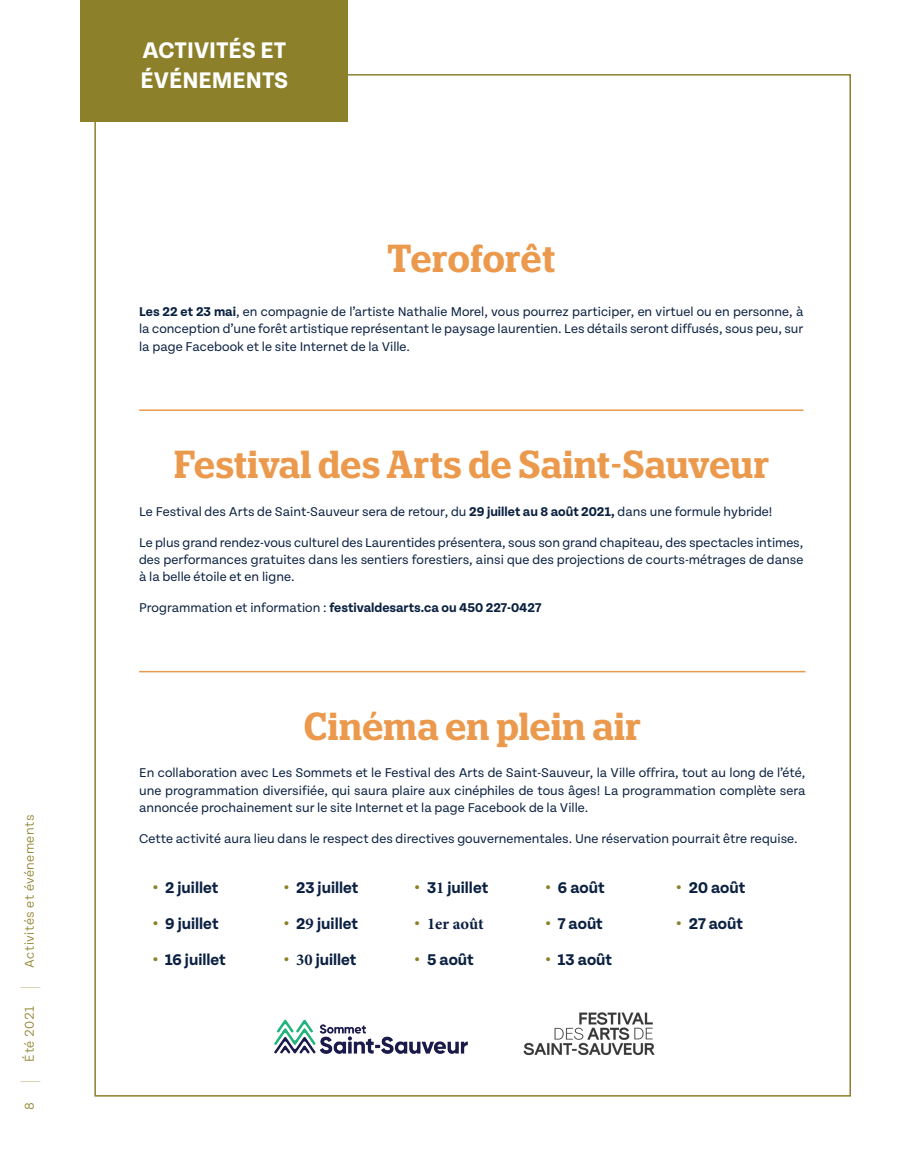
<style>
.page{position:relative;width:905px;height:1175px;background:#fff}
.page>*{position:absolute;margin:0;border:0;box-sizing:border-box;transform-origin:0 0}
.t1{font:600 condensed 39px "Polyphonic";letter-spacing:.01em;color:#eb994c}
.t2{font:700 24px/30px "Tenon";color:#fff}
.t3{font:200 20.4px "Tenon";color:#8d802a;scale:.38 1}
.t4{font:700 16.5px "Tenon";color:#0a2041}
.t5{font:700 16.5px "Minion Pro";color:#0a2041}
.Texte_courant{font:13.5px/17.2px "Tenon";color:#0a2041;text-align:justify}
.Texte_courant-2{font:700 13.5px "Tenon";color:#0a2041}
.t6{font:300 13.5px "Tenon";letter-spacing:.03em;color:#8d802a}
.s1{font-weight:700}
.s2{font-weight:400}
.s3{font-weight:800;font-size:18px;color:#8d802a}
.s4{font-family:"Minion Pro"}
.s5{font-family:"Tenon";font-weight:800;font-size:18px;color:#8d802a}
</style>
<div class="page">
<div style="left:81px;top:0;width:267px;height:121px;background:#8d802a"></div>
<hr style="left:139px;top:409px;width:664px;height:2px;background:#eb994c">
<hr style="left:139px;top:671px;width:666px;height:1px;background:#eb994c">
<img style="left:523px;top:1012px;width:132px;height:44px">
<img style="left:274px;top:1019px;width:194px;height:35px">
<p class="t6" style="left:23px;top:967px;width:154px;rotate:-90deg">Activités et événements</p>
<p class="t3" style="left:19px;top:989px;width:8px;rotate:-90deg">|</p>
<p class="t6" style="left:23px;top:1061px;width:57px;rotate:-90deg">Été 2021</p>
<p class="t3" style="left:19px;top:1082px;width:8px;rotate:-90deg">|</p>
<p class="t6" style="left:23px;top:1109px;width:9px;rotate:-90deg">8</p>
<p class="t2" style="left:140px;top:35px;width:149px">ACTIVITÉS ET<br>ÉVÉNEMENTS</p>
<h1 class="t1" style="left:387px;top:235px;width:169px">Teroforêt</h1>
<p class="Texte_courant" style="left:139px;top:303px;width:665px"><span class="s1">Les 22 et 23 mai</span>, en compagnie de l’artiste Nathalie Morel, vous pourrez participer, en virtuel ou en personne, à la conception d’une forêt artistique représentant le paysage laurentien. Les détails seront diffusés, sous peu, sur la page Facebook et le site Internet de la Ville.</p>
<h1 class="t1" style="left:174px;top:442px;width:596px">Festival des Arts de Saint-Sauveur</h1>
<p class="Texte_courant" style="left:139px;top:503px;width:634px">Le Festival des Arts de Saint-Sauveur sera de retour, du <span class="s1">29 juillet au 8 août 2021,</span> dans une formule hybride!</p>
<p class="Texte_courant" style="left:139px;top:534px;width:665px">Le plus grand rendez-vous culturel des Laurentides présentera, sous son grand chapiteau, des spectacles intimes, des performances gratuites dans les sentiers forestiers, ainsi que des projections de courts-métrages de danse à la belle étoile et en ligne.</p>
<p class="Texte_courant-2" style="left:139px;top:600px;width:404px"><span class="s2">Programmation et information :</span> festivaldesarts.ca ou 450 227-0427</p>
<h1 class="t1" style="left:304px;top:703px;width:338px">Cinéma en plein air</h1>
<p class="Texte_courant" style="left:139px;top:764px;width:668px">En collaboration avec Les Sommets et le Festival des Arts de Saint-Sauveur, la Ville offrira, tout au long de l’été, une programmation diversifiée, qui saura plaire aux cinéphiles de tous âges! La programmation complète sera annoncée prochainement sur le site Internet et la page Facebook de la Ville.</p>
<p class="Texte_courant" style="left:139px;top:830px;width:660px">Cette activité aura lieu dans le respect des directives gouvernementales. Une réservation pourrait être requise.</p>
<p class="t4" style="left:152px;top:879px;width:68px"><span class="s3">•</span> 2 juillet</p>
<p class="t4" style="left:152px;top:915px;width:68px"><span class="s3">•</span> 9 juillet</p>
<p class="t4" style="left:152px;top:951px;width:75px"><span class="s3">•</span> 16 juillet</p>
<p class="t4" style="left:544px;top:879px;width:62px"><span class="s3">•</span> 6 août</p>
<p class="t4" style="left:544px;top:915px;width:60px"><span class="s3">•</span> 7 août</p>
<p class="t4" style="left:544px;top:951px;width:69px"><span class="s3">•</span> 13 août</p>
<p class="t4" style="left:675px;top:879px;width:71px"><span class="s3">•</span> 20 août</p>
<p class="t4" style="left:675px;top:915px;width:69px"><span class="s3">•</span> 27 août</p>
<p class="t4" style="left:283px;top:879px;width:77px"><span class="s3">•</span> 23 juillet</p>
<p class="t4" style="left:283px;top:915px;width:77px"><span class="s3">•</span> 2<span class="s4">9</span> juillet</p>
<p class="t4" style="left:283px;top:951px;width:75px"><span class="s3">•</span> <span class="s4">30</span> juillet</p>
<p class="t4" style="left:413px;top:879px;width:76px"><span class="s3">•</span> 3<span class="s4">1</span> juillet</p>
<p class="t5" style="left:413px;top:912px;width:72px"><span class="s5">•</span> 1er août</p>
<p class="t4" style="left:413px;top:951px;width:62px"><span class="s3">•</span> 5 août</p>
</div>
